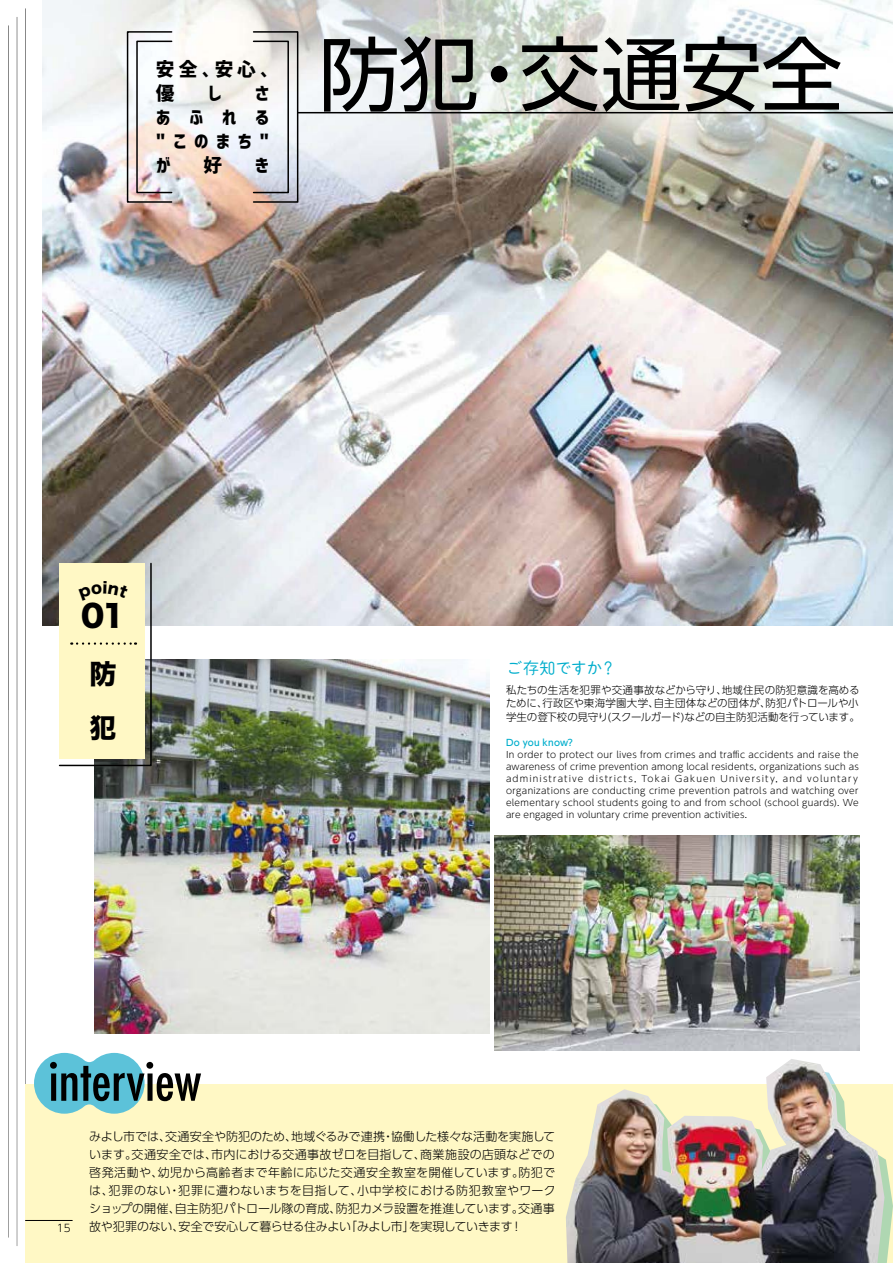
<style>
.page{position:relative;width:893px;height:1263px;background:#fff}
.page>*{position:absolute;margin:0;border:0;box-sizing:border-box;transform-origin:0 0}
.t1{font:81px "UD Shin Go Pro";letter-spacing:-.01em;color:#000}
.t2{font:500 condensed 54px "Futura";letter-spacing:-.01em;color:#000}
.t3{font:30px "Hira Kaku Std W8";color:#000}
.t4{font:27px/54px "Hira Kaku Std W8";color:#000}
.t5{font:18.6px/24px "Corporate Logo Bold";letter-spacing:.41em;color:#000}
.t6{font:16.5px "Kinuta Maru Maru GA Lr Std N R";letter-spacing:-.025em;color:#00aecc}
.t7{font:300 12px/18px "UD Shin Go Pro";letter-spacing:-.03em;color:#000;text-align:justify}
.t8{font:300 10.5px/13.5px "UD Shin Go Pro";letter-spacing:-.02em;color:#000;text-align:justify}
.t9{font:300 9px/12px "UD Shin Go Pro";letter-spacing:.015em;color:#000;text-align:justify}
.t10{font:500 9px "UD Shin Go Pro";letter-spacing:.025em;color:#00aecc}
</style>
<div class="page">
<img style="left:94px;top:710px;width:396px;height:323px">
<svg style="left:25px;top:710px;width:1px;height:545px"></svg>
<svg style="left:17px;top:710px;width:1px;height:536px"></svg>
<svg style="left:8px;top:710px;width:1px;height:528px"></svg>
<img style="left:16px;top:0;width:877px;height:710px">
<img style="left:25px;top:8px;width:1px;height:702px">
<img style="left:17px;top:17px;width:1px;height:693px">
<img style="left:8px;top:25px;width:1px;height:685px">
<img style="left:43px;top:0;width:850px;height:625px">
<div style="left:26px;top:1084px;width:867px;height:179px;background:#fff8c5"></div>
<svg style="left:34px;top:1053px;width:111px;height:61px"></svg>
<img style="left:494px;top:836px;width:366px;height:214px">
<svg style="left:884px;top:1158px;width:9px;height:105px"></svg>
<img style="left:566px;top:1059px;width:318px;height:204px">
<div style="left:253px;top:41px;width:36px;height:152px;border:2px solid #000"></div>
<div style="left:253px;top:31px;width:45px;height:172px;border:2px solid #000"></div>
<div style="left:127px;top:31px;width:45px;height:172px;border:2px solid #000"></div>
<div style="left:136px;top:41px;width:36px;height:152px;border:2px solid #000"></div>
<hr style="left:298px;top:112px;width:595px;height:1px;background:#000">
<hr style="left:26px;top:1220px;width:46px;height:1px;background:#000">
<svg style="left:58px;top:562px;width:94px;height:205px;background:#eee9bc"></svg>
<h3 class="t5" style="left:156px;top:57px;width:124px">安全、安心、優</h3>
<h3 class="t5" style="left:208px;top:81px;width:15px">し</h3>
<h3 class="t5" style="left:156px;top:81px;width:115px;text-align:justify;text-indent:99px">さあふれる"このまち"が</h3>
<h3 class="t5" style="left:204px;top:153px;width:20px">好</h3>
<h3 class="t5" style="left:255px;top:153px;width:16px">き</h3>
<h1 class="t1" style="left:319px;top:9px;width:525px">防犯・交通安全</h1>
<h3 class="t3" style="left:81px;top:599px;width:46px">01</h3>
<h3 class="t4" style="left:90px;top:648px;width:28px">防犯</h3>
<h2 class="t2" style="left:48px;top:1046px;width:155px">interview</h2>
<h3 class="t6" style="left:506px;top:657px;width:112px">ご存知ですか？</h3>
<p class="t8" style="left:506px;top:683px;width:355px">私たちの生活を犯罪や交通事故などから守り、地域住民の防犯意識を高めるために、行政区や東海学園大学、自主団体などの団体が、防犯パトロールや小学生の登下校の見守り(スクールガード)などの自主防犯活動を行っています。</p>
<p class="t10" style="left:506px;top:735px;width:68px">Do you know?</p>
<p class="t9" style="left:506px;top:748px;width:354px">In order to protect our lives from crimes and traffic accidents and raise the awareness of crime prevention among local residents, organizations such as administrative districts, Tokai Gakuen University, and voluntary organizations are conducting crime prevention patrols and watching over elementary school students going to and from school (school guards). We are engaged in voluntary crime prevention activities.</p>
<p class="t8" style="left:57px;top:1221px;width:15px">15</p>
<p class="t7" style="left:89px;top:1127px;width:468px">みよし市では、交通安全や防犯のため、地域ぐるみで連携・協働した様々な活動を実施しています。交通安全では、市内における交通事故ゼロを目指して、商業施設の店頭などでの啓発活動や、幼児から高齢者まで年齢に応じた交通安全教室を開催しています。防犯では、犯罪のない・犯罪に遭わないまちを目指して、小中学校における防犯教室やワークショップの開催、自主防犯パトロール隊の育成、防犯カメラ設置を推進しています。交通事故や犯罪のない、安全で安心して暮らせる住みよい「みよし市」を実現していきます！</p>
</div>
